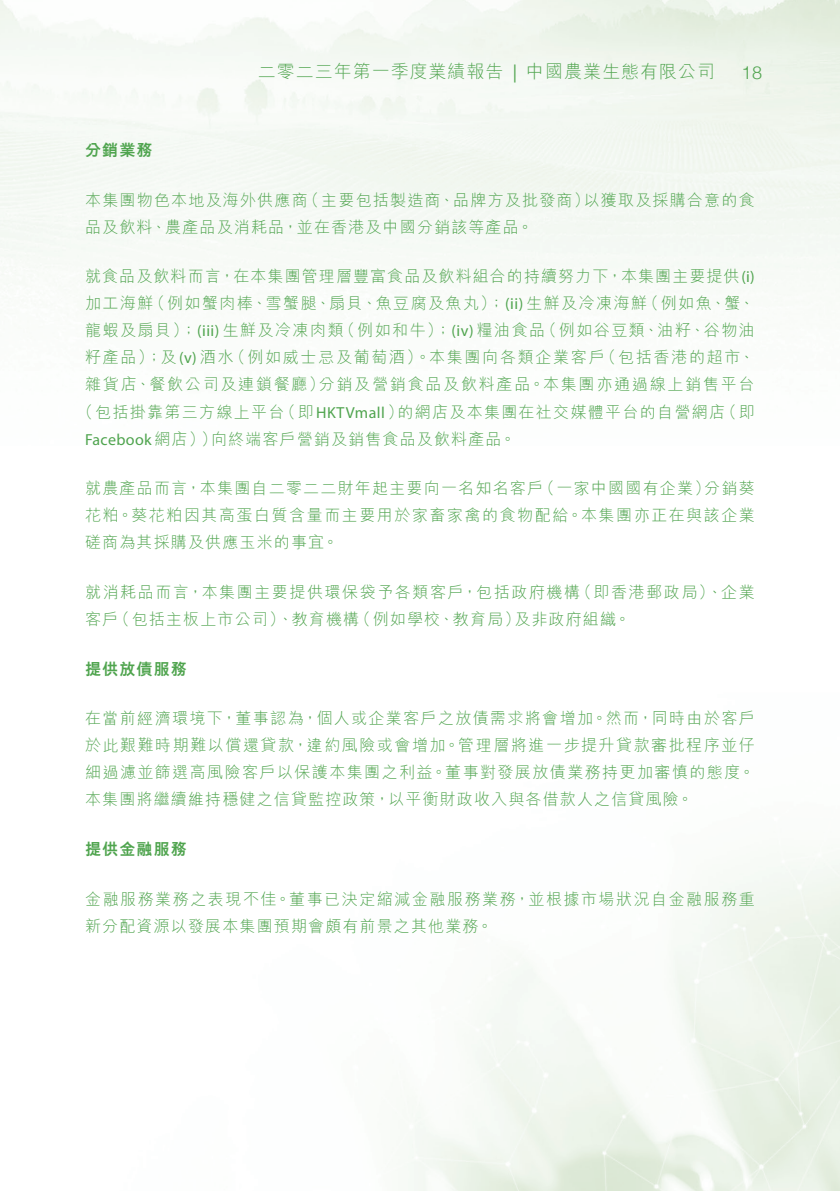
<style>
.page{position:relative;width:840px;height:1191px;background:#fff}
.page>*{position:absolute;margin:0;border:0;box-sizing:border-box;transform-origin:0 0}
.t1{font:300 18px "M Hei HK";letter-spacing:.055em;color:#4fa44e}
.t2{font:300 18px "Helvetica Neue";color:#4fa44e}
.t3{font:18px "Myriad Pro";color:#4fa44e}
.t4{font:300 16px/27px "M Hei HK";letter-spacing:.08em;color:#4fa44e}
.t5{font:300 16px "M Hei HK";letter-spacing:.11em;color:#4fa44e}
.t6{font:300 16px "M Hei HK";letter-spacing:.105em;color:#4fa44e}
.t7{font:16px "Myriad Pro";letter-spacing:.02em;color:#4fa44e}
.t8{font:800 16px "M Hei HK";letter-spacing:.07em;color:#4fa44e}
.s1{font-family:"Myriad Pro";font-weight:400}
.s2{font-family:"M Hei HK";font-weight:300}
</style>
<div class="page">
<p class="t8" style="left:85px;top:142px;width:69px">分銷業務</p>
<p class="t1" style="left:258px;top:62px;width:247px">二零二三年第一季度業績報告</p>
<p class="t3" style="left:512px;top:61px;width:6px">|</p>
<p class="t1" style="left:526px;top:62px;width:190px">中國農業生態有限公司</p>
<p class="t2" style="left:741px;top:58px;width:22px">18</p>
<p class="t4" style="left:85px;top:186px;width:449px">本集團物色本地及海外供應商<br>品及飲料、農產品及消耗品，並在香港及中國分銷該等產品。</p>
<p class="t4" style="left:85px;top:263px;width:670px;text-align:right">就食品及飲料而言，在本集團管理層豐富食品及飲料組合的持續努力下，本集團主要提供 <span class="s1">(i(</span>（例如魚、蟹、</p>
<p class="t4" style="left:303px;top:186px;width:288px">（主要包括製造商、品牌方及批發商）</p>
<p class="t4" style="left:583px;top:186px;width:172px">以獲取及採購合意的食</p>
<p class="t4" style="left:149px;top:290px;width:499px">（例如蟹肉棒、雪蟹腿、扇貝、魚豆腐及魚丸）；<span class="s1">( )i i</span> 生鮮及冷凍海鮮</p>
<p class="t4" style="left:85px;top:290px;width:70px">加工海鮮</p>
<p class="t4" style="left:85px;top:317px;width:260px">龍蝦及扇貝）；<span class="s1">(iii)</span>生鮮及冷凍肉類</p>
<p class="t4" style="left:339px;top:317px;width:207px">（例如和牛）；<span class="s1">(iv)</span> 糧油食品</p>
<p class="t4" style="left:540px;top:317px;width:215px">（例如谷豆類、油籽、谷物油</p>
<p class="t4" style="left:85px;top:344px;width:150px">籽產品）；及 <span class="s1">)v(</span> 酒水</p>
<p class="t6" style="left:229px;top:349px;width:376px">（例如威士忌及葡萄酒）。本集團向各類企業客戶</p>
<p class="t6" style="left:600px;top:349px;width:156px">（包括香港的超市、</p>
<p class="t5" style="left:85px;top:376px;width:241px">雜貨店、餐飲公司及連鎖餐廳）</p>
<p class="t5" style="left:318px;top:376px;width:437px">分銷及營銷食品及飲料產品。本集團亦通過線上銷售平台</p>
<p class="t4" style="left:397px;top:398px;width:329px">的網店及本集團在社交媒體平台的自營網店</p>
<p class="t4" style="left:211px;top:398px;width:306px;text-indent:-134px">（包括掛靠第三方線上平台<br>向終端客戶營銷及銷售食品及飲料產品。</p>
<p class="t7" style="left:280px;top:402px;width:125px"><span class="s2">（即</span>HKTVmall<span class="s2">）</span></p>
<p class="t4" style="left:720px;top:398px;width:35px">（即</p>
<p class="t7" style="left:85px;top:429px;width:133px">Facebook<span class="s2">網店））</span></p>
<p class="t4" style="left:538px;top:474px;width:173px">（一家中國國有企業）</p>
<p class="t4" style="left:85px;top:474px;width:671px">就農產品而言，本集團自二零二二財年起主要向一名知名客戶<br>花粕。葵花粕因其高蛋白質含量而主要用於家畜家禽的食物配給。本集團亦正在與該企業磋商為其採購及供應玉米的事宜。</p>
<p class="t4" style="left:575px;top:578px;width:181px">（即香港郵政局）、企業</p>
<p class="t4" style="left:704px;top:474px;width:52px">分銷葵</p>
<p class="t4" style="left:514px;top:578px;width:118px;text-indent:-429px">就消耗品而言，本集團主要提供環保袋予各類客戶，包括政府機構<br>及非政府組織。</p>
<p class="t4" style="left:114px;top:605px;width:247px">（包括主板上市公司）、教育機構</p>
<p class="t4" style="left:354px;top:605px;width:167px">（例如學校、教育局）</p>
<p class="t4" style="left:85px;top:605px;width:35px">客戶</p>
<p class="t8" style="left:85px;top:660px;width:103px">提供放債服務</p>
<p class="t4" style="left:85px;top:704px;width:671px;text-align:justify">在當前經濟環境下，董事認為，個人或企業客戶之放債需求將會增加。然而，同時由於客戶於此艱難時期難以償還貸款，違約風險或會增加。管理層將進一步提升貸款審批程序並仔細過濾並篩選高風險客戶以保護本集團之利益。董事對發展放債業務持更加審慎的態度。本集團將繼續維持穩健之信貸監控政策，以平衡財政收入與各借款人之信貸風險。</p>
<p class="t8" style="left:85px;top:841px;width:103px">提供金融服務</p>
<p class="t4" style="left:85px;top:885px;width:671px">金融服務業務之表現不佳。董事已決定縮減金融服務業務，並根據市場狀況自金融服務重新分配資源以發展本集團預期會頗有前景之其他業務。</p>
</div>
